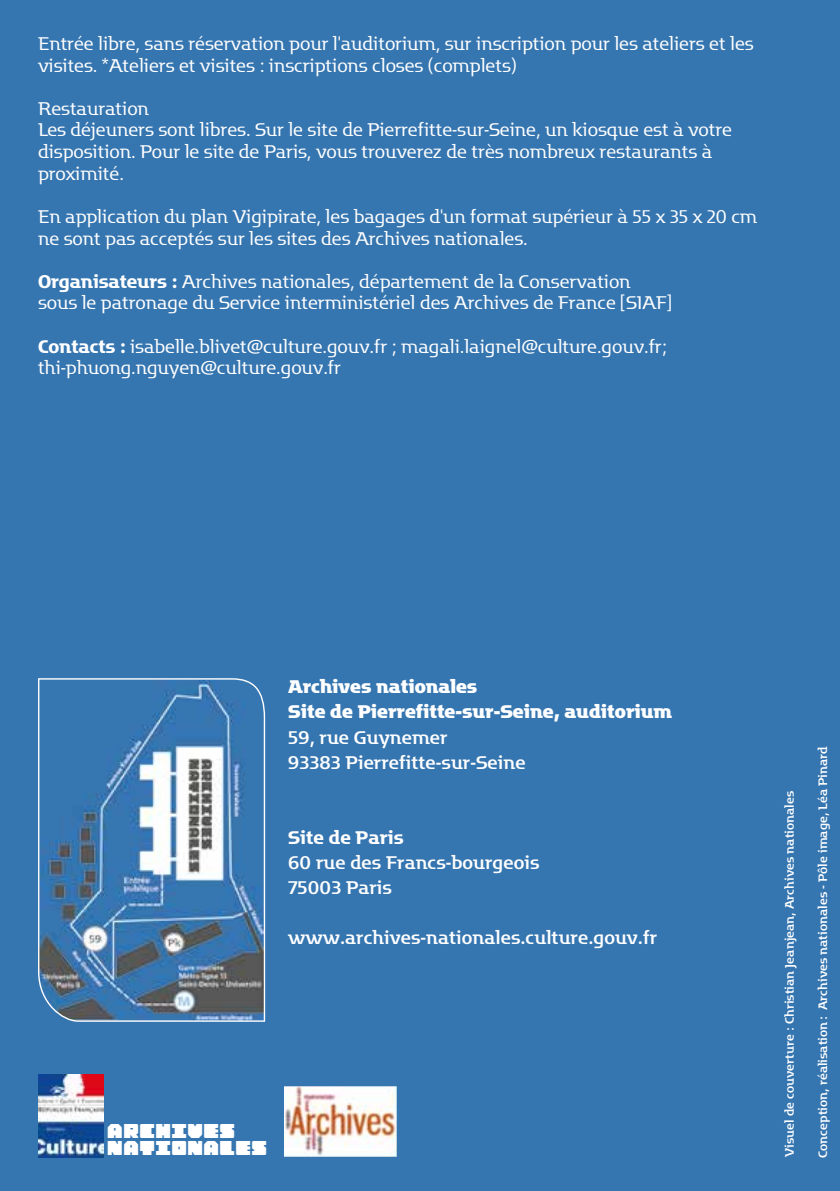
<style>
.page{position:relative;width:840px;height:1191px;background:#fff}
.page>*{position:absolute;margin:0;border:0;box-sizing:border-box;transform-origin:0 0}
.t1{font:18px/21.6px "Motter Factum";letter-spacing:-.01em;color:#fff}
.t2{font:18px/25px "Motter Factum";color:#fff}
.t3{font:700 18px/25px "Motter Factum";color:#fff}
.t4{font:500 18px "Motter Factum";color:#fff}
.t5{font:17px/17px "Archives Bureau Standard";letter-spacing:.03em;color:#fff}
.t6{font:12px "Motter Factum";color:#fff}
.s1{font-weight:500}
</style>
<div class="page">
<div style="left:0;top:0;width:839px;height:1191px;background:#3575b0"></div>
<svg style="left:38px;top:678px;width:227px;height:343px"></svg>
<img style="left:39px;top:1074px;width:64px;height:83px">
<img style="left:284px;top:1086px;width:112px;height:70px">
<p class="t1" style="left:38px;top:34px;width:717px">Entrée libre, sans réservation pour l'auditorium, sur inscription pour les ateliers et les visites. *Ateliers et visites : inscriptions closes (complets)</p>
<p class="t1" style="left:38px;top:98px;width:695px">Restauration<br>Les déjeuners sont libres. Sur le site de Pierrefitte-sur-Seine, un kiosque est à votre disposition. Pour le site de Paris, vous trouverez de très nombreux restaurants à proximité.</p>
<p class="t1" style="left:38px;top:206px;width:720px">En application du plan Vigipirate, les bagages d'un format supérieur à 55 x 35 x 20 cm ne sont pas acceptés sur les sites des Archives nationales.</p>
<p class="t1" style="left:38px;top:271px;width:635px"><span class="s1">Organisateurs :</span> Archives nationales, département de la Conservation sous le patronage du Service interministériel des Archives de France [SIAF]</p>
<p class="t1" style="left:38px;top:336px;width:630px"><span class="s1">Contacts :</span> isabelle.blivet@culture.gouv.fr ; magali.laignel@culture.gouv.fr; thi-phuong.nguyen@culture.gouv.fr</p>
<p class="t3" style="left:288px;top:675px;width:385px">Archives nationales<br>Site de Pierrefitte-sur-Seine, auditorium</p>
<p class="t2" style="left:288px;top:725px;width:239px">59, rue Guynemer<br>93383 Pierrefitte-sur-Seine</p>
<p class="t4" style="left:288px;top:827px;width:117px">Site de Paris</p>
<p class="t2" style="left:288px;top:850px;width:252px">60 rue des Francs-bourgeois<br>75003 Paris</p>
<p class="t2" style="left:288px;top:925px;width:370px">www.archives-nationales.culture.gouv.fr</p>
<p class="t5" style="left:107px;top:1122px;width:161px">ARCHIVES<br>NATIONALES</p>
<p class="t6" style="left:782px;top:1157px;width:367px;rotate:-90deg">Visuel de couverture : Christian Jeanjean, Archives nationales</p>
<p class="t6" style="left:815px;top:1157px;width:413px;rotate:-90deg">Conception, réalisation : Archives nationales - Pôle image, Léa Pinard</p>
</div>
